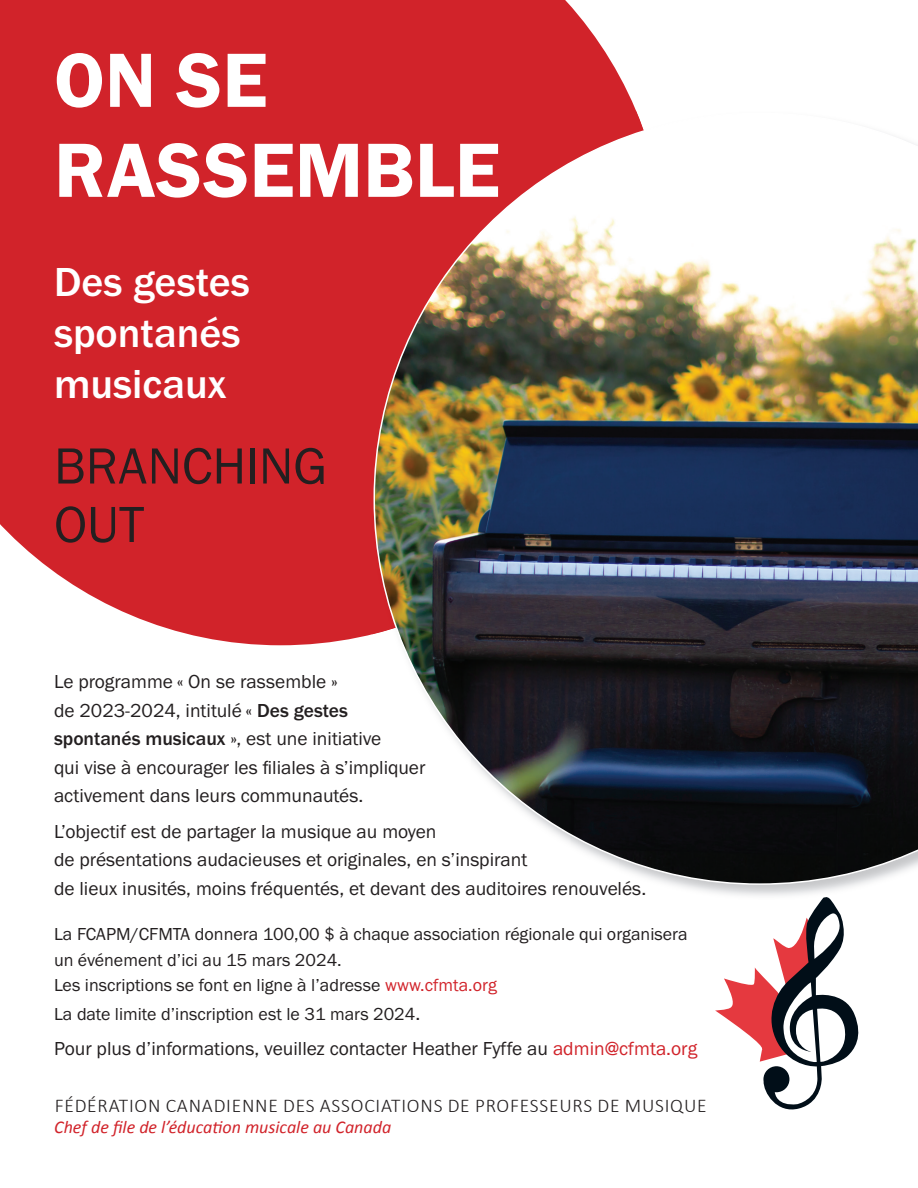
<style>
.page{position:relative;width:918px;height:1188px;background:#fff}
.page>*{position:absolute;margin:0;border:0;box-sizing:border-box;transform-origin:0 0}
.t1{font:79.5px/90px "Franklin Gothic URW Dem";color:#fff}
.t2{font:52.5px/58.5px "Franklin Gothic URW Boo";color:#231f20}
.t3{font:500 42px/51px "Franklin Gothic URW";color:#fff}
.t4{font:19.5px/28.5px "Franklin Gothic URW Boo";color:#231f20}
.t5{font:300 19.5px "Calibri";letter-spacing:.04em;color:#231f20}
.t6{font:18px/25.5px "Franklin Gothic URW Boo";color:#231f20}
.t7{font:italic 18px "Calibri";color:#d1232a}
.s1{font-family:"Franklin Gothic URW";font-weight:500}
.s2{color:#d1232a}
.s3{font-size:19.5px}
</style>
<div class="page">
<div style="left:0;top:0;width:636px;height:645px;background:#d1232a"></div>
<img style="left:374px;top:113px;width:544px;height:772px">
<svg style="left:715px;top:895px;width:144px;height:215px"></svg>
<h1 class="t1" style="left:54px;top:34px;width:448px">ON SE<br>RASSEMBLE</h1>
<h3 class="t3" style="left:54px;top:255px;width:197px">Des gestes spontanés musicaux</h3>
<h2 class="t2" style="left:54px;top:436px;width:275px">BRANCHING<br>OUT</h2>
<p class="t4" style="left:54px;top:667px;width:373px">Le programme « On se rassemble »<br>de 2023-2024, intitulé « <span class="s1">Des gestes spontanés musicaux</span> », est une initiative<br>qui vise à encourager les filiales à s’impliquer activement dans leurs communautés.</p>
<p class="t4" style="left:54px;top:816px;width:594px">L’objectif est de partager la musique au moyen<br>de présentations audacieuses et originales, en s’inspirant<br>de lieux inusités, moins fréquentés, et devant des auditoires renouvelés.</p>
<p class="t6" style="left:54px;top:921px;width:635px">La FCAPM/CFMTA donnera 100,00 $ à chaque association régionale qui organisera un événement d’ici au 15 mars 2024.<br>Les inscriptions se font en ligne à l’adresse <span class="s2">www.cfmta.org</span></p>
<p class="t6" style="left:54px;top:1001px;width:368px">La date limite d’inscription est le 31 mars 2024<span class="s3">.</span></p>
<p class="t4" style="left:54px;top:1034px;width:645px">Pour plus d’informations, veuillez contacter Heather Fyffe au <span class="s2">admin@cfmta.org</span></p>
<p class="t5" style="left:55px;top:1093px;width:654px">FÉDÉRATION CANADIENNE DES ASSOCIATIONS DE PROFESSEURS DE MUSIQUE</p>
<p class="t7" style="left:54px;top:1114px;width:338px">Chef de file de l’éducation musicale au Canada</p>
</div>
